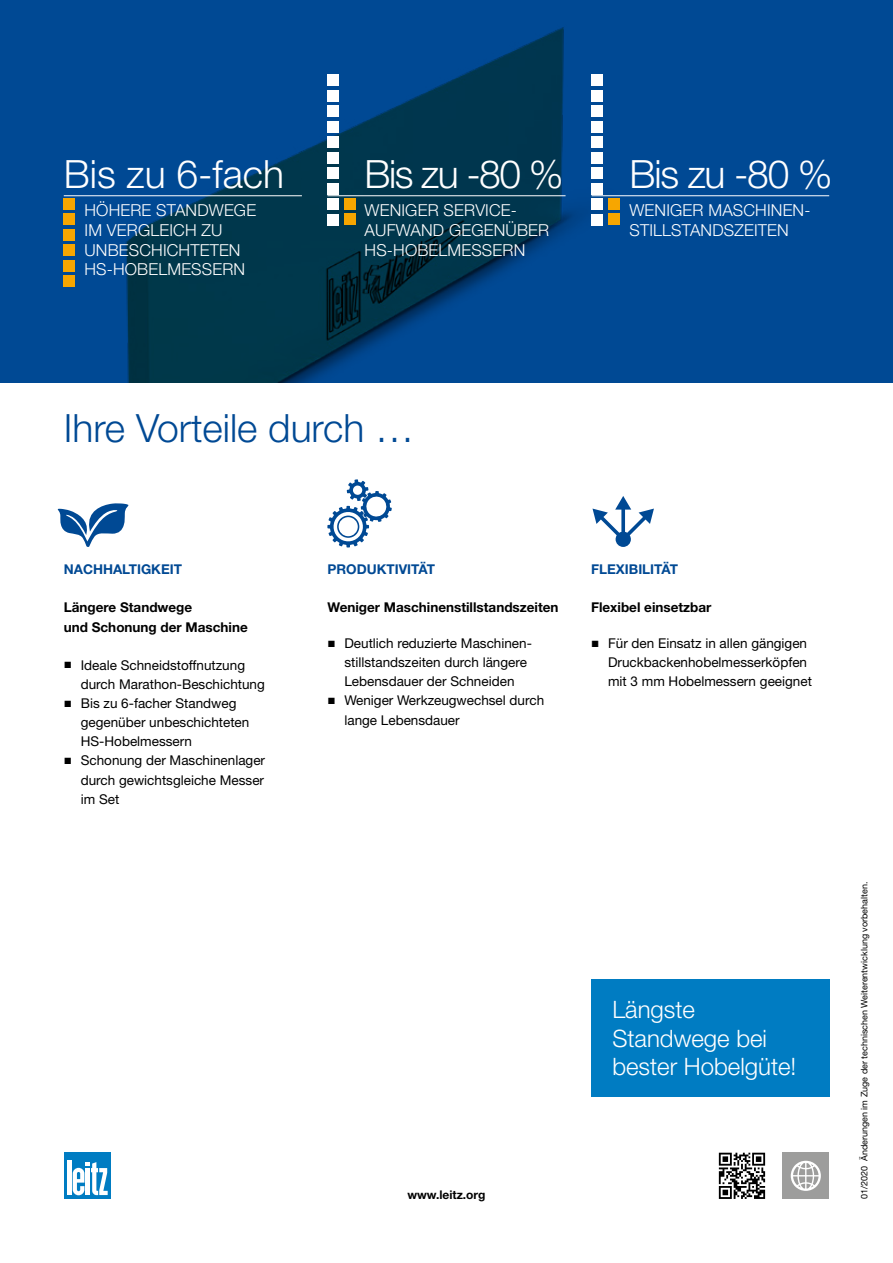
<style>
.page{position:relative;width:893px;height:1263px;background:#fff}
.page>*{position:absolute;margin:0;border:0;box-sizing:border-box;transform-origin:0 0}
.t1{font:300 39px "Helvetica Neue LT Pro";color:#004994}
.t2{font:300 39px "Helvetica Neue LT Pro";letter-spacing:-.03em;color:#fff}
.t3{font:300 39px "Helvetica Neue LT Pro";color:#fff}
.t4{font:300 24px/28.8px "Helvetica Neue LT Pro";color:#fff}
.t5{font:300 16.5px/19.8px "Helvetica Neue LT Pro";letter-spacing:.01em;color:#fff}
.t6{font:13.5px/19.2px "Helvetica Neue LT Pro";color:#000}
.t7{font:700 13.5px/19.2px "Helvetica Neue LT Pro";color:#000}
.t8{font:700 13.5px "Helvetica Neue LT Pro";color:#004994}
.t9{font:700 12px "Helvetica Neue LT Pro";color:#000}
.t10{font:9px "Helvetica Neue LT Pro";color:#000}
.s1{font-family:"Arial"}
</style>
<div class="page">
<svg style="left:0;top:0;width:893px;height:383px;fill:#004994"></svg>
<div style="left:64px;top:1152px;width:47px;height:47px;background:#007cc2"></div>
<div style="left:67px;top:1160px;width:5px;height:35px;background:#fff"></div>
<svg style="left:73px;top:1162px;width:35px;height:33px"></svg>
<svg style="left:58px;top:503px;width:70px;height:44px"></svg>
<svg style="left:592px;top:496px;width:62px;height:51px"></svg>
<svg style="left:327px;top:479px;width:65px;height:68px"></svg>
<div style="left:783px;top:1153px;width:46px;height:46px;background:#9d9d9c"></div>
<svg style="left:791px;top:1161px;width:30px;height:30px"></svg>
<svg style="left:719px;top:1153px;width:46px;height:46px"></svg>
<div style="left:591px;top:979px;width:238px;height:118px;background:#007cc2"></div>
<div style="left:64px;top:229px;width:11px;height:11px;background:#f7a600"></div>
<div style="left:64px;top:244px;width:11px;height:12px;background:#f7a600"></div>
<div style="left:64px;top:213px;width:11px;height:12px;background:#f7a600"></div>
<div style="left:345px;top:213px;width:11px;height:12px;background:#f7a600"></div>
<div style="left:64px;top:275px;width:11px;height:12px;background:#f7a600"></div>
<div style="left:64px;top:198px;width:11px;height:11px;background:#f7a600"></div>
<div style="left:345px;top:198px;width:11px;height:11px;background:#f7a600"></div>
<div style="left:64px;top:260px;width:11px;height:11px;background:#f7a600"></div>
<hr style="left:64px;top:195px;width:238px;height:1px;background:#fff">
<hr style="left:327px;top:195px;width:239px;height:1px;background:#fff">
<div style="left:327px;top:121px;width:12px;height:11px;background:#fff"></div>
<div style="left:327px;top:105px;width:12px;height:12px;background:#fff"></div>
<div style="left:327px;top:90px;width:12px;height:11px;background:#fff"></div>
<div style="left:327px;top:74px;width:12px;height:12px;background:#fff"></div>
<div style="left:327px;top:167px;width:12px;height:12px;background:#fff"></div>
<div style="left:327px;top:152px;width:12px;height:11px;background:#fff"></div>
<div style="left:327px;top:136px;width:12px;height:12px;background:#fff"></div>
<div style="left:327px;top:214px;width:12px;height:11px;background:#fff"></div>
<div style="left:327px;top:198px;width:12px;height:12px;background:#fff"></div>
<div style="left:327px;top:183px;width:12px;height:11px;background:#fff"></div>
<div style="left:592px;top:121px;width:11px;height:11px;background:#fff"></div>
<div style="left:592px;top:105px;width:11px;height:12px;background:#fff"></div>
<div style="left:592px;top:90px;width:11px;height:11px;background:#fff"></div>
<div style="left:592px;top:74px;width:11px;height:12px;background:#fff"></div>
<div style="left:592px;top:167px;width:11px;height:12px;background:#fff"></div>
<div style="left:592px;top:152px;width:11px;height:11px;background:#fff"></div>
<div style="left:592px;top:136px;width:11px;height:12px;background:#fff"></div>
<div style="left:592px;top:214px;width:11px;height:11px;background:#fff"></div>
<div style="left:592px;top:198px;width:11px;height:12px;background:#fff"></div>
<div style="left:592px;top:183px;width:11px;height:11px;background:#fff"></div>
<div style="left:609px;top:213px;width:11px;height:12px;background:#f7a600"></div>
<div style="left:609px;top:198px;width:11px;height:11px;background:#f7a600"></div>
<hr style="left:592px;top:195px;width:237px;height:1px;background:#fff">
<h1 class="t3" style="left:64px;top:150px;width:222px">Bis zu 6-fach</h1>
<h1 class="t2" style="left:365px;top:150px;width:200px">Bis zu -80 %</h1>
<h1 class="t2" style="left:629px;top:150px;width:205px">Bis zu -80 %</h1>
<p class="t5" style="left:84px;top:200px;width:173px">HÖHERE STANDWEGE<br>IM VERGLEICH ZU<br>UNBESCHICHTETEN<br>HS-HOBELMESSERN</p>
<p class="t5" style="left:365px;top:200px;width:186px">WENIGER SERVICE‑<br>AUFWAND GEGENÜBER<br>HS-HOBELMESSERN</p>
<p class="t5" style="left:629px;top:200px;width:182px">WENIGER MASCHINEN-<br>STILLSTANDSZEITEN</p>
<h1 class="t1" style="left:64px;top:404px;width:352px">Ihre Vorteile durch …</h1>
<p class="t8" style="left:64px;top:561px;width:120px">NACHHALTIGKEIT</p>
<p class="t7" style="left:64px;top:598px;width:186px">Längere Standwege<br>und Schonung der Maschine</p>
<p class="t6" style="left:81px;top:655px;width:186px;text-indent:-17px"><span class="s1">■</span> Ideale Schneidstoffnutzung durch Marathon-Beschichtung</p>
<p class="t6" style="left:81px;top:693px;width:170px;text-indent:-17px"><span class="s1">■</span> Bis zu 6-facher Standweg gegenüber unbeschichteten<br>HS-Hobelmessern</p>
<p class="t6" style="left:81px;top:751px;width:186px;text-align:justify;text-indent:-17px"><span class="s1">■</span> Schonung der Maschinenlager durch gewichtsgleiche Messer im Set</p>
<p class="t8" style="left:327px;top:561px;width:109px">PRODUKTIVITÄT</p>
<p class="t7" style="left:327px;top:598px;width:233px">Weniger Maschinenstillstandszeiten</p>
<p class="t6" style="left:344px;top:633px;width:189px;text-indent:-17px"><span class="s1">■</span> Deutlich reduzierte Maschinen‑ stillstandszeiten durch längere<br>Lebensdauer der Schneiden</p>
<p class="t6" style="left:344px;top:691px;width:201px;text-indent:-17px"><span class="s1">■</span> Weniger Werkzeugwechsel durch lange Lebensdauer</p>
<p class="t8" style="left:591px;top:561px;width:88px">FLEXIBILITÄT</p>
<p class="t7" style="left:591px;top:598px;width:122px">Flexibel einsetzbar</p>
<p class="t6" style="left:608px;top:633px;width:205px;text-indent:-17px"><span class="s1">■</span> Für den Einsatz in allen gängigen<br>Druckbackenhobelmesserköpfen mit 3 mm Hobelmessern geeignet</p>
<p class="t9" style="left:407px;top:1187px;width:80px">www.leitz.org</p>
<h2 class="t4" style="left:612px;top:994px;width:186px">Längste<br>Standwege bei bester Hobelgüte!</h2>
<p class="t10" style="left:859px;top:1199px;width:319px;rotate:-90deg">01/2020 Änderungen im Zuge der technischen Weiterentwicklung vorbehalten.</p>
</div>
